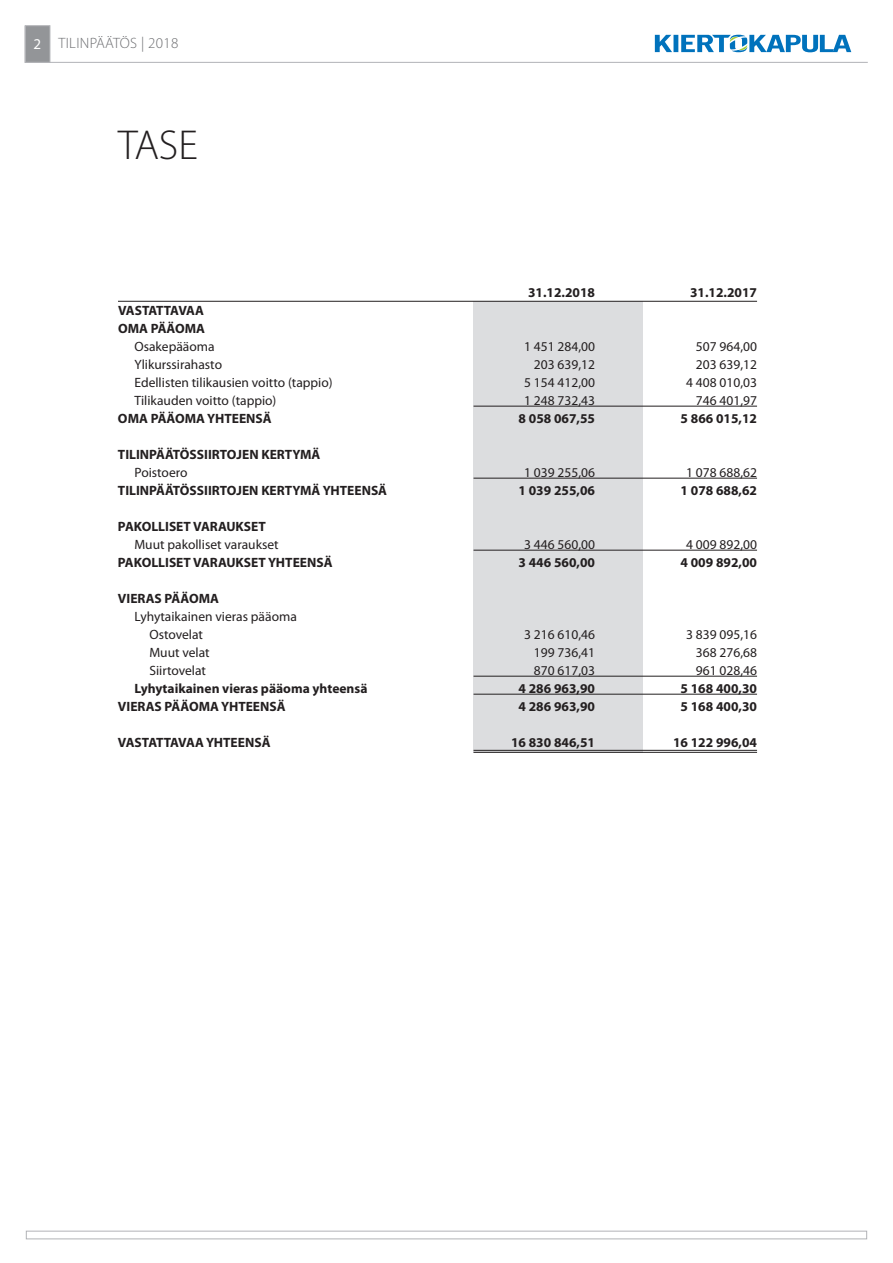
<style>
.page{position:relative;width:893px;height:1263px;background:#fff}
.page>*{position:absolute;margin:0;border:0;box-sizing:border-box;transform-origin:0 0}
.t1{font:300 42px "Myriad Pro";color:#231f20}
.t2{font:300 15px "Myriad Pro";letter-spacing:.02em;color:#6c6d70}
.t3{font:700 13.5px/18px "Myriad Pro";color:#231f20}
.t4{font:13.5px/18px "Myriad Pro";color:#231f20}
.s1{font-weight:400;color:#fff}
</style>
<div class="page">
<div style="left:26px;top:1231px;width:841px;height:8px;border:1px solid #b2b3b7"></div>
<div style="left:473px;top:301px;width:170px;height:452px;background:#dcdddf"></div>
<hr style="left:118px;top:301px;width:639px;height:1px;background:#231f20">
<hr style="left:473px;top:406px;width:284px;height:1px;background:#231f20">
<hr style="left:473px;top:478px;width:284px;height:1px;background:#231f20">
<hr style="left:473px;top:550px;width:284px;height:1px;background:#231f20">
<hr style="left:473px;top:676px;width:284px;height:1px;background:#231f20">
<hr style="left:473px;top:694px;width:284px;height:1px;background:#231f20">
<hr style="left:473px;top:750px;width:284px;height:1px;background:#231f20">
<hr style="left:473px;top:752px;width:284px;height:1px;background:#231f20">
<svg style="left:24px;top:25px;width:844px;height:38px"></svg>
<p class="t2" style="left:33px;top:35px;width:146px"><span class="s1">2</span> TILINPÄÄTÖS | 2018</p>
<h1 class="t1" style="left:118px;top:122px;width:81px">TASE</h1>
<p class="t3" style="left:528px;top:283px;width:68px">31.12.2018</p>
<p class="t3" style="left:690px;top:283px;width:68px">31.12.2017</p>
<p class="t3" style="left:118px;top:301px;width:89px">VASTATTAVAA<br>OMA PÄÄOMA</p>
<p class="t4" style="left:134px;top:337px;width:82px">Osakepääoma</p>
<p class="t4" style="left:524px;top:337px;width:72px">1 451 284,00</p>
<p class="t4" style="left:696px;top:337px;width:63px">507 964,00</p>
<p class="t4" style="left:134px;top:355px;width:89px">Ylikurssirahasto</p>
<p class="t4" style="left:534px;top:355px;width:63px">203 639,12</p>
<p class="t4" style="left:696px;top:355px;width:63px">203 639,12</p>
<p class="t4" style="left:134px;top:373px;width:200px">Edellisten tilikausien voitto (tappio)</p>
<p class="t4" style="left:524px;top:373px;width:72px">5 154 412,00</p>
<p class="t4" style="left:686px;top:373px;width:72px">4 408 010,03</p>
<p class="t4" style="left:134px;top:391px;width:143px">Tilikauden voitto (tappio)</p>
<p class="t4" style="left:524px;top:391px;width:72px">1 248 732,43</p>
<p class="t4" style="left:696px;top:391px;width:63px">746 401,97</p>
<p class="t3" style="left:118px;top:409px;width:155px">OMA PÄÄOMA YHTEENSÄ</p>
<p class="t3" style="left:519px;top:409px;width:78px">8 058 067,55</p>
<p class="t3" style="left:681px;top:409px;width:78px">5 866 015,12</p>
<p class="t3" style="left:118px;top:445px;width:204px">TILINPÄÄTÖSSIIRTOJEN KERTYMÄ</p>
<p class="t4" style="left:134px;top:463px;width:55px">Poistoero</p>
<p class="t4" style="left:524px;top:463px;width:72px">1 039 255,06</p>
<p class="t4" style="left:686px;top:463px;width:72px">1 078 688,62</p>
<p class="t3" style="left:118px;top:481px;width:271px">TILINPÄÄTÖSSIIRTOJEN KERTYMÄ YHTEENSÄ</p>
<p class="t3" style="left:519px;top:481px;width:78px">1 039 255,06</p>
<p class="t3" style="left:681px;top:481px;width:78px">1 078 688,62</p>
<p class="t3" style="left:118px;top:517px;width:149px">PAKOLLISET VARAUKSET</p>
<p class="t4" style="left:134px;top:535px;width:146px">Muut pakolliset varaukset</p>
<p class="t4" style="left:524px;top:535px;width:72px">3 446 560,00</p>
<p class="t4" style="left:686px;top:535px;width:72px">4 009 892,00</p>
<p class="t3" style="left:118px;top:553px;width:216px">PAKOLLISET VARAUKSET YHTEENSÄ</p>
<p class="t3" style="left:519px;top:553px;width:78px">3 446 560,00</p>
<p class="t3" style="left:681px;top:553px;width:78px">4 009 892,00</p>
<p class="t3" style="left:118px;top:589px;width:103px">VIERAS PÄÄOMA</p>
<p class="t4" style="left:149px;top:607px;width:149px;text-indent:-15px">Lyhytaikainen vieras pääoma<br>Ostovelat</p>
<p class="t4" style="left:524px;top:625px;width:72px">3 216 610,46</p>
<p class="t4" style="left:686px;top:625px;width:72px">3 839 095,16</p>
<p class="t4" style="left:149px;top:643px;width:62px">Muut velat</p>
<p class="t4" style="left:534px;top:643px;width:63px">199 736,41</p>
<p class="t4" style="left:696px;top:643px;width:63px">368 276,68</p>
<p class="t4" style="left:149px;top:661px;width:58px">Siirtovelat</p>
<p class="t4" style="left:534px;top:661px;width:63px">870 617,03</p>
<p class="t4" style="left:696px;top:661px;width:63px">961 028,46</p>
<p class="t3" style="left:134px;top:679px;width:235px">Lyhytaikainen vieras pääoma yhteensä</p>
<p class="t3" style="left:519px;top:679px;width:78px">4 286 963,90</p>
<p class="t3" style="left:681px;top:679px;width:78px">5 168 400,30</p>
<p class="t3" style="left:118px;top:697px;width:169px">VIERAS PÄÄOMA YHTEENSÄ</p>
<p class="t3" style="left:519px;top:697px;width:78px">4 286 963,90</p>
<p class="t3" style="left:681px;top:697px;width:78px">5 168 400,30</p>
<p class="t3" style="left:118px;top:733px;width:154px">VASTATTAVAA YHTEENSÄ</p>
<p class="t3" style="left:511px;top:733px;width:85px">16 830 846,51</p>
<p class="t3" style="left:673px;top:733px;width:85px">16 122 996,04</p>
</div>
